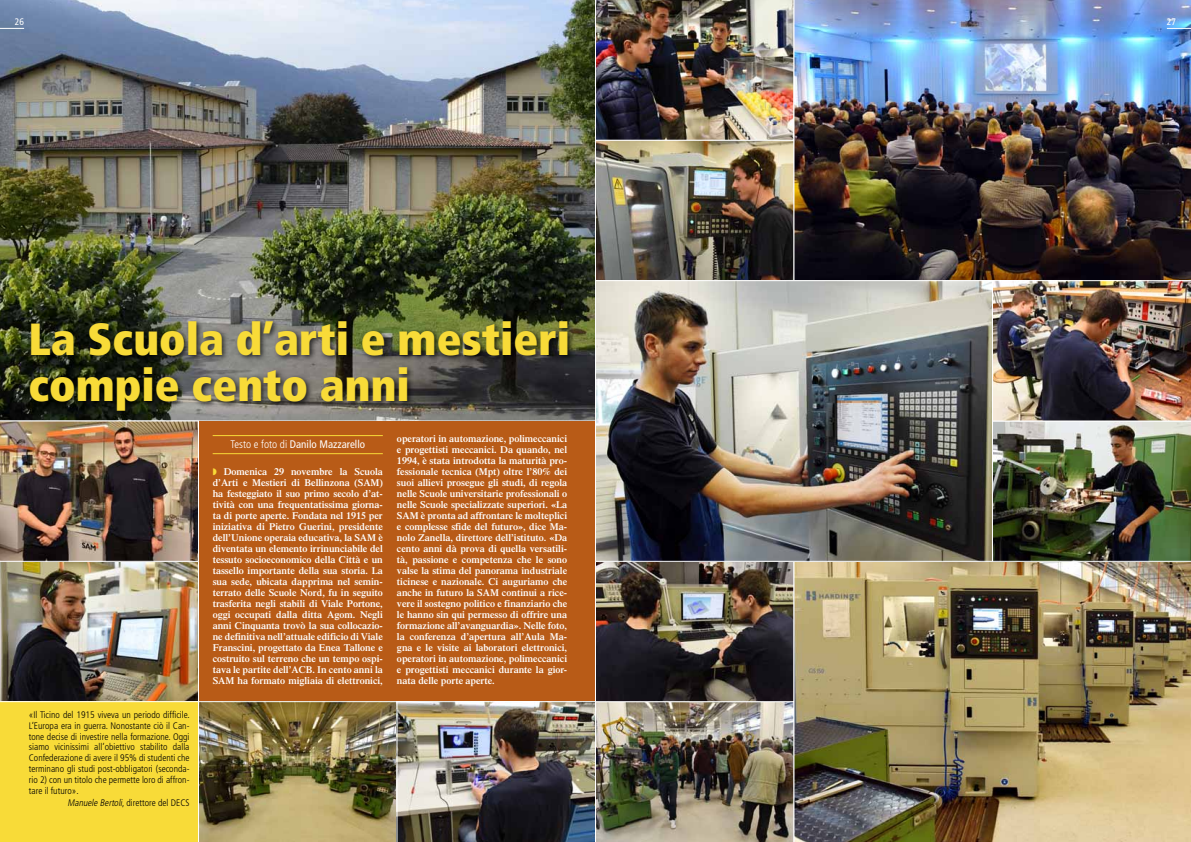
<style>
.page{position:relative;width:1191px;height:842px;background:#fff}
.page>*{position:absolute;margin:0;border:0;box-sizing:border-box;transform-origin:0 0}
.t1{font:900 condensed 45px/46px "Frutiger LT Std";color:#f8db38}
.t2{font:condensed 11px "Frutiger LT Std";color:#fff}
.t3{font:600 10px/11px "Times";color:#fff;text-align:justify}
.t4{font:300 condensed 9.5px/10.9px "Frutiger LT Std";color:#000;text-align:justify}
.t5{font:condensed 9.5px "Frutiger LT Std";color:#fff}
.s1{font-weight:300}
.s2{color:#f8db38}
.s3{font-style:italic}
</style>
<div class="page">
<img style="left:0;top:0;width:595px;height:420px">
<div style="left:27px;top:318px;width:548px;height:100px;background:#000;opacity:.75"></div>
<img style="left:597px;top:142px;width:394px;height:418px">
<img style="left:596px;top:0;width:197px;height:140px">
<div style="left:595px;top:140px;width:199px;height:141px;border:1px solid #fff"></div>
<img style="left:793px;top:0;width:398px;height:280px">
<img style="left:794px;top:562px;width:397px;height:280px">
<img style="left:992px;top:280px;width:199px;height:282px">
<img style="left:0;top:420px;width:794px;height:422px">
<svg style="left:1166px;top:28px;width:25px;height:1px"></svg>
<svg style="left:0;top:28px;width:24px;height:1px"></svg>
<p class="t5" style="left:15px;top:16px;width:11px">26</p>
<p class="t5" style="left:1166px;top:16px;width:11px">27</p>
<h1 class="t1" style="left:28px;top:316px;width:543px">La Scuola d’arti e mestieri compie cento anni</h1>
<p class="t2" style="left:230px;top:437px;width:136px"><span class="s1">Testo e foto di</span> Danilo Mazzarello</p>
<p class="t3" style="left:213px;top:466px;width:172px"><span class="s2">◗</span> Domenica 29 novembre la Scuola d’Arti e Mestieri di Bellinzona (SAM) ha festeggiato il suo primo secolo d’at&shy;tività con una frequentatissima giorna&shy;ta di porte aperte. Fondata nel 1915 per iniziativa di Pietro Guerini, presidente dell’Unione operaia educativa, la SAM è diventata un elemento irrinunciabile del tessuto socioeconomico della Città e un tassello importante della sua storia. La sua sede, ubicata dapprima nel semin&shy;terrato delle Scuole Nord, fu in seguito trasferita negli stabili di Viale Portone, oggi occupati dalla ditta Agom. Negli anni Cinquanta trovò la sua collocazio&shy;ne definitiva nell’attuale edificio di Viale Franscini, progettato da Enea Tallone e costruito sul terreno che un tempo ospi&shy;tava le partite dell’ACB. In cento anni la SAM ha formato migliaia di elettronici,</p>
<p class="t3" style="left:397px;top:433px;width:172px">operatori in automazione, polimeccanici e progettisti meccanici. Da quando, nel 1994, è stata introdotta la maturità pro&shy;fessionale tecnica (Mpt) oltre l’80% dei suoi allievi prosegue gli studi, di regola nelle Scuole universitarie professionali o nelle Scuole specializzate superiori. «La SAM è pronta ad affrontare le molteplici e complesse sfide del futuro», dice Ma&shy;nolo Zanella, direttore dell’istituto. «Da cento anni dà prova di quella versatili&shy;tà, passione e competenza che le sono valse la stima del panorama industriale ticinese e nazionale. Ci auguriamo che anche in futuro la SAM continui a rice&shy;vere il sostegno politico e finanziario che le hanno sin qui permesso di offrire una formazione all’avanguardia». Nelle foto, la conferenza d’apertura all’Aula Ma&shy;gna e le visite ai laboratori elettronici, operatori in automazione, polimeccanici e progettisti meccanici durante la gior&shy;nata delle porte aperte.</p>
<p class="t4" style="left:29px;top:709px;width:162px">«Il Ticino del 1915 viveva un periodo difficile.<br>L’Europa era in guerra. Nonostante ciò il Can&shy;tone decise di investire nella formazione. Oggi siamo vicinissimi all’obiettivo stabilito dalla Confederazione di avere il 95% di studenti che terminano gli studi post-obbligatori (seconda&shy;rio 2) con un titolo che permette loro di affron&shy;tare il futuro».</p>
<p class="t4" style="left:68px;top:798px;width:123px"><span class="s3">Manuele Bertoli</span>, direttore del DECS</p>
</div>
